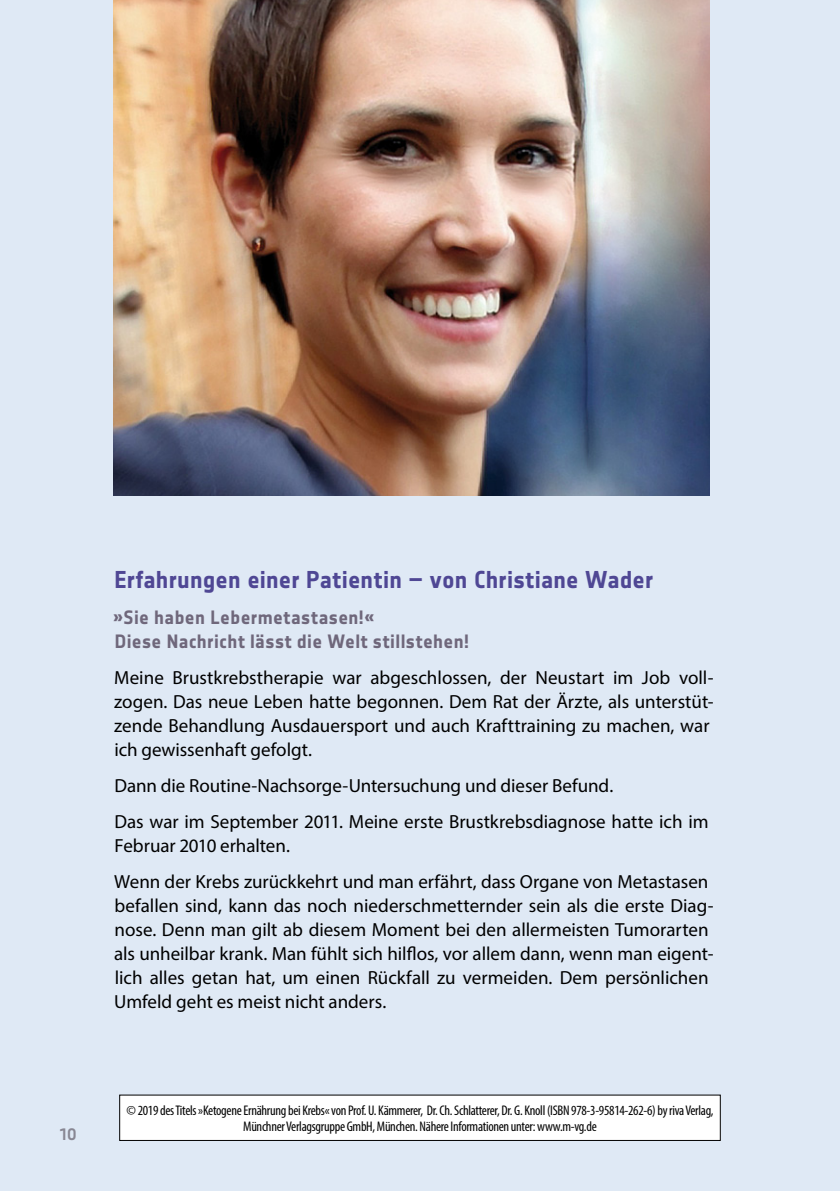
<style>
.page{position:relative;width:840px;height:1191px;background:#fff}
.page>*{position:absolute;margin:0;border:0;box-sizing:border-box;transform-origin:0 0}
.Ü2_-_Subhead{font:700 24px "Notes";letter-spacing:.01em;color:#4f4794}
.F1_-_Fließsatz__Body{font:19px/24px "Myriad Pro";color:#000}
.Ü3_-_Sub2{font:700 19px/24px "Notes";letter-spacing:.02em;color:#6f677b}
.t1{font:500 19px "Notes";color:#888793}
.t2{font:condensed 14px/16.8px "Myriad Pro";letter-spacing:-.02em;color:#000;text-align:center}
</style>
<div class="page">
<div style="left:0;top:0;width:839px;height:1191px;background:#dfe9f5"></div>
<img style="left:113px;top:0;width:596px;height:495px">
<div style="left:120px;top:1095px;width:600px;height:45px;background:#fff"></div>
<div style="left:119px;top:1094px;width:601px;height:47px;border:1px solid #000"></div>
<p class="t1" style="left:60px;top:1123px;width:19px">10</p>
<p class="Ü2_-_Subhead" style="left:114px;top:566px;width:539px">Erfahrungen einer Patientin – von Christiane Wader</p>
<p class="Ü3_-_Sub2" style="left:113px;top:605px;width:357px">»Sie haben Lebermetastasen!«<br>Diese Nachricht lässt die Welt stillstehen!</p>
<p class="F1_-_Fließsatz__Body" style="left:114px;top:665px;width:600px">Meine Brustkrebstherapie war abgeschlossen, der Neustart im Job voll&shy;zogen. Das neue Leben hatte begonnen. Dem Rat der Ärzte, als unterstüt&shy;zende Behandlung Ausdauersport und auch Krafttraining zu machen, war ich gewissenhaft gefolgt.</p>
<p class="F1_-_Fließsatz__Body" style="left:114px;top:773px;width:500px">Dann die Routine-Nachsorge-Untersuchung und dieser Befund.</p>
<p class="F1_-_Fließsatz__Body" style="left:114px;top:809px;width:595px">Das war im September 2011. Meine erste Brustkrebsdiagnose hatte ich im<br>Februar 2010 erhalten.</p>
<p class="F1_-_Fließsatz__Body" style="left:114px;top:869px;width:600px">Wenn der Krebs zurückkehrt und man erfährt, dass Organe von Metastasen befallen sind, kann das noch niederschmetternder sein als die erste Diag&shy;nose. Denn man gilt ab diesem Moment bei den allermeisten Tumorarten als unheilbar krank. Man fühlt sich hilflos, vor allem dann, wenn man eigent&shy;lich alles getan hat, um einen Rückfall zu vermeiden. Dem persönlichen Umfeld geht es meist nicht anders.</p>
<p class="t2" style="left:126px;top:1101px;width:588px">© 2019 des Titels »Ketogene Ernährung bei Krebs« von Prof. U. Kämmerer, Dr. Ch. Schlatterer, Dr. G. Knoll (ISBN 978-3-95814-262-6) by riva Verlag,<br>Münchner Verlagsgruppe GmbH, München. Nähere Informationen unter: www.m-vg.de</p>
</div>
